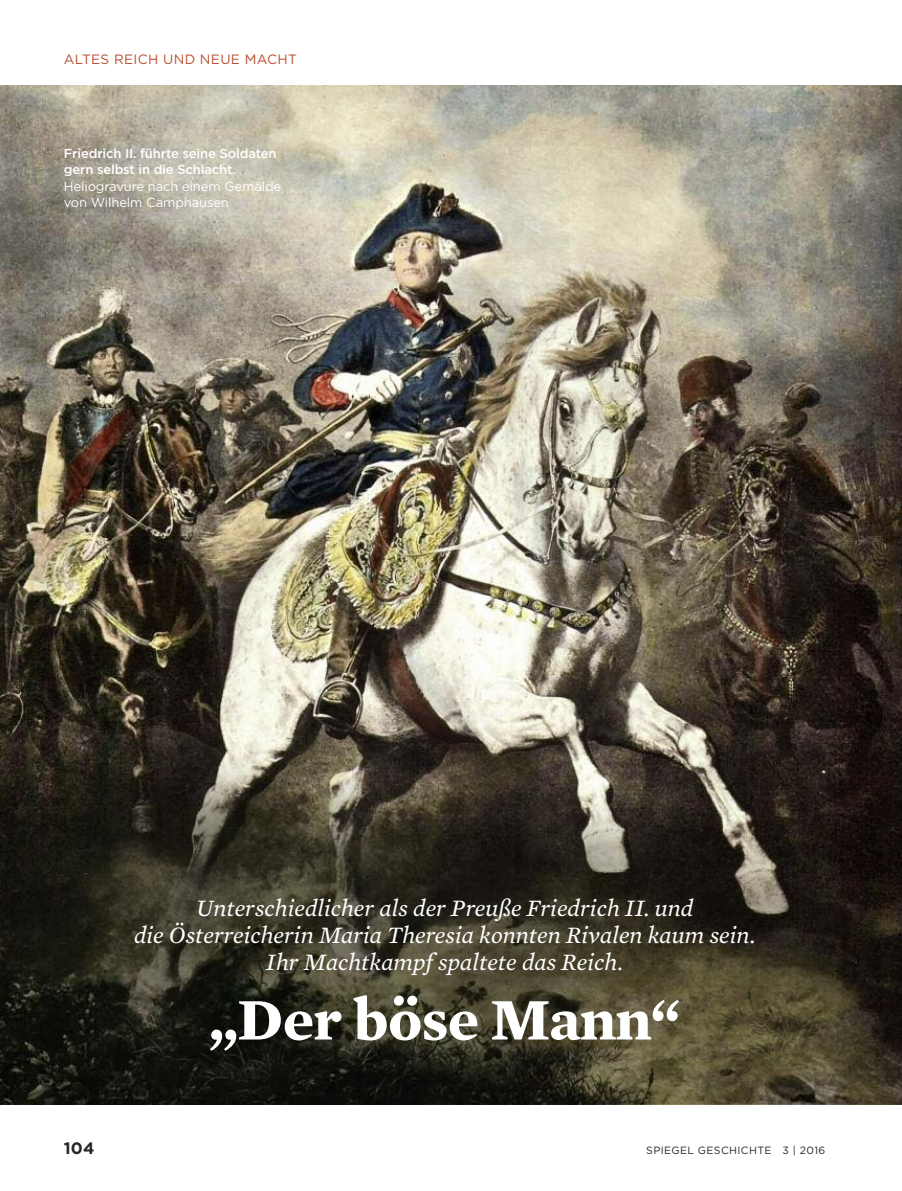
<style>
.page{position:relative;width:902px;height:1191px;background:#fff}
.page>*{position:absolute;margin:0;border:0;box-sizing:border-box;transform-origin:0 0}
.t1{font:700 60px "Mercury Text G2";letter-spacing:-.01em;color:#fff}
.t2{font:italic 24px/27px "Mercury Text G2";color:#fff;text-align:center}
.t3{font:700 16.5px "Gotham";color:#272627}
.t4{font:13.5px "Gotham";letter-spacing:.025em;color:#ba4e30}
.t5{font:500 13.05px/16.5px "Gotham";letter-spacing:-.01em;color:#fff}
.t6{font:13.05px/16.5px "Gotham";letter-spacing:-.01em;color:#fff}
.t7{font:10.5px "Gotham";letter-spacing:.035em;color:#272627}
</style>
<div class="page">
<img style="left:0;top:86px;width:901px;height:1018px">
<p class="t4" style="left:64px;top:54px;width:234px">ALTES REICH UND NEUE MACHT</p>
<p class="t5" style="left:64px;top:146px;width:214px">Friedrich II. führte seine Soldaten gern selbst in die Schlacht.</p>
<p class="t6" style="left:64px;top:179px;width:219px">Heliogravure nach einem Gemälde von Wilhelm Camphausen</p>
<p class="t2" style="left:134px;top:897px;width:622px">Unterschiedlicher als der Preuße Friedrich II. und<br>die Österreicherin Maria Theresia konnten Rivalen kaum sein.<br>Ihr Machtkampf spaltete das Reich.</p>
<h1 class="t1" style="left:209px;top:1001px;width:472px">„Der böse Mann“</h1>
<p class="t3" style="left:64px;top:1142px;width:32px">104</p>
<p class="t7" style="left:646px;top:1146px;width:181px">SPIEGEL GESCHICHTE 3 | 2016</p>
</div>
